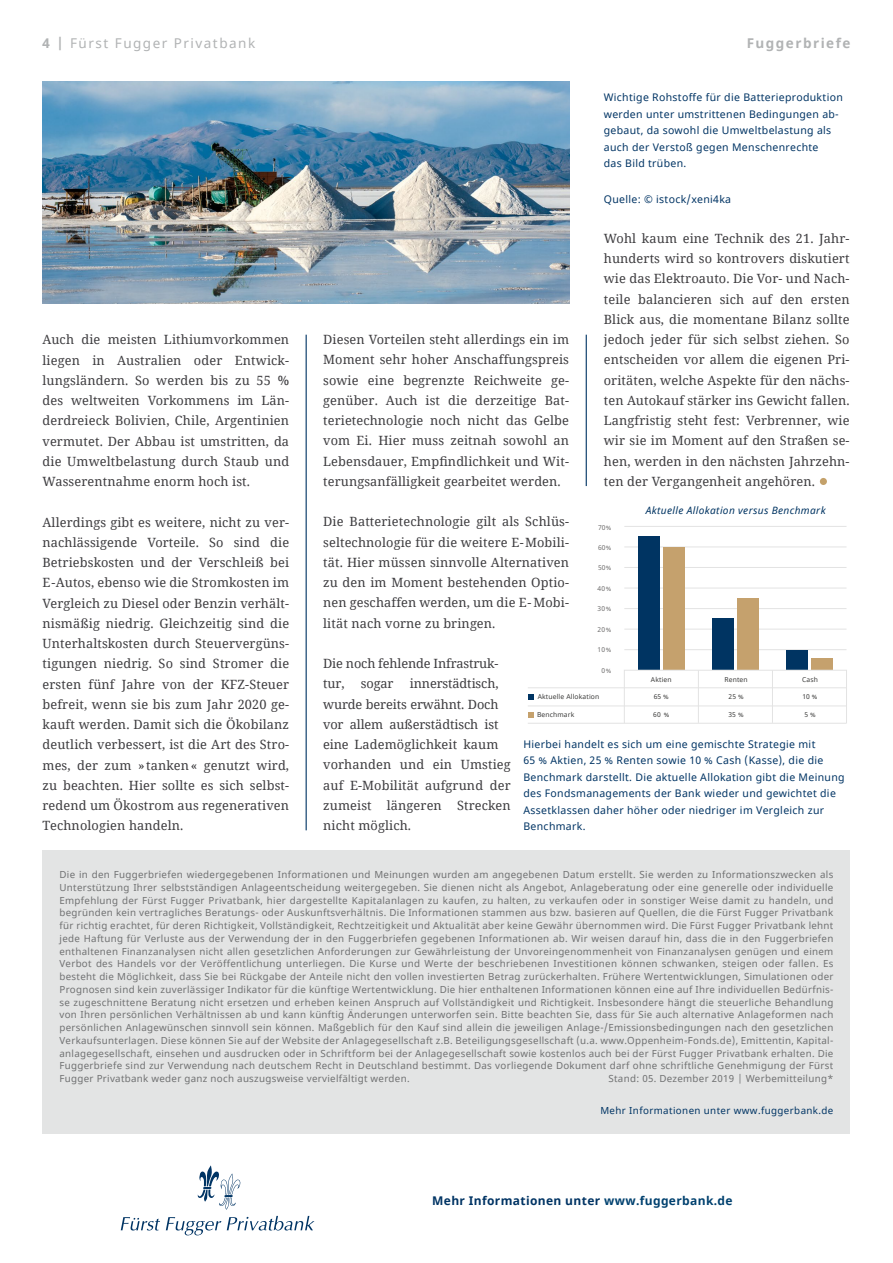
<style>
.page{position:relative;width:893px;height:1263px;background:#fff}
.page>*{position:absolute;margin:0;border:0;box-sizing:border-box;transform-origin:0 0}
.t1{font:13.5px "Noto Sans";letter-spacing:.11em;color:#b1b3b4}
.t2{font:700 13.5px "Noto Sans";letter-spacing:.11em;color:#b1b3b4}
.t3{font:12.75px/20.2px "Noto Serif";letter-spacing:.01em;color:#3e3d40;text-align:justify}
.t4{font:12.75px/20.2px "Noto Serif";letter-spacing:-.01em;color:#3e3d40}
.t5{font:700 12px "Noto Sans";letter-spacing:.03em;color:#003464}
.t6{font:10.5px/16.5px "Noto Sans";letter-spacing:.03em;color:#003464}
.t7{font:italic 10.2px "Noto Sans";letter-spacing:.035em;color:#003462}
.t8{font:9.75px/12.8px "Noto Sans";letter-spacing:.03em;color:#707172;text-align:justify}
.t9{font:9.75px "Noto Sans";letter-spacing:.04em;color:#003464}
.t10{font:6.75px "Noto Sans";letter-spacing:.02em;color:#3c3c3b}
.t11{font:6.75px "Noto Sans";letter-spacing:.02em;color:#706f6f}
.s1{font-weight:700}
.s2{color:#00416f}
</style>
<div class="page">
<div style="left:43px;top:850px;width:807px;height:284px;background:#e3e4e4"></div>
<div style="left:820px;top:478px;width:7px;height:7px;background:#c4a16a;border-radius:50%"></div>
<svg style="left:528px;top:694px;width:5px;height:6px"></svg>
<svg style="left:528px;top:712px;width:5px;height:6px"></svg>
<hr style="left:624px;top:649px;width:222px;height:1px;background:#e3e3e3">
<hr style="left:624px;top:629px;width:222px;height:1px;background:#e3e3e3">
<hr style="left:624px;top:608px;width:222px;height:1px;background:#e3e3e3">
<hr style="left:624px;top:588px;width:222px;height:1px;background:#e3e3e3">
<hr style="left:624px;top:567px;width:222px;height:1px;background:#e3e3e3">
<hr style="left:624px;top:547px;width:222px;height:1px;background:#e3e3e3">
<hr style="left:624px;top:526px;width:222px;height:1px;background:#e3e3e3">
<div style="left:638px;top:536px;width:21px;height:134px;background:#003462"></div>
<div style="left:663px;top:547px;width:21px;height:123px;background:#c5a16d"></div>
<div style="left:712px;top:619px;width:21px;height:51px;background:#003462"></div>
<div style="left:737px;top:599px;width:21px;height:71px;background:#c5a16d"></div>
<div style="left:787px;top:650px;width:21px;height:20px;background:#003462"></div>
<div style="left:811px;top:659px;width:21px;height:11px;background:#c5a16d"></div>
<div style="left:624px;top:670px;width:223px;height:53px;border:1px solid #e3e3e3"></div>
<hr style="left:528px;top:706px;width:318px;height:1px;background:#e3e3e3">
<hr style="left:528px;top:687px;width:318px;height:1px;background:#e3e3e3">
<hr style="left:528px;top:723px;width:318px;height:1px;background:#e3e3e3">
<hr style="left:698px;top:670px;width:1px;height:53px;background:#e3e3e3">
<hr style="left:772px;top:670px;width:1px;height:53px;background:#e3e3e3">
<hr style="left:306px;top:335px;width:1px;height:495px;background:#003464">
<hr style="left:586px;top:335px;width:1px;height:151px;background:#003464">
<img style="left:43px;top:81px;width:527px;height:223px">
<svg style="left:197px;top:1165px;width:44px;height:45px"></svg>
<svg style="left:121px;top:1217px;width:39px;height:13px"></svg>
<svg style="left:166px;top:1217px;width:55px;height:18px"></svg>
<svg style="left:227px;top:1216px;width:87px;height:14px"></svg>
<h1 class="t1" style="left:43px;top:34px;width:214px"><span class="s1">4 |</span> Fürst Fugger Privatbank</h1>
<h1 class="t2" style="left:747px;top:34px;width:105px">Fuggerbriefe</h1>
<p class="t3" style="left:43px;top:329px;width:248px">Auch die meisten Lithiumvorkommen liegen in Australien oder Entwick&shy;lungsländern. So werden bis zu 55 % des weltweiten Vorkommens im Län&shy;derdreieck Bolivien, Chile, Argentinien vermutet. Der Abbau ist umstritten, da die Umweltbelastung durch Staub und Wasserentnahme enorm hoch ist.</p>
<p class="t3" style="left:43px;top:511px;width:248px">Allerdings gibt es weitere, nicht zu ver&shy;nachlässigende Vorteile. So sind die Betriebskosten und der Verschleiß bei E-Autos, ebenso wie die Stromkosten im Vergleich zu Diesel oder Benzin verhält&shy;nismäßig niedrig. Gleichzeitig sind die Unterhaltskosten durch Steuervergüns&shy;tigungen niedrig. So sind Stromer die ersten fünf Jahre von der KFZ-Steuer befreit, wenn sie bis zum Jahr 2020 ge&shy;kauft werden. Damit sich die Ökobilanz deutlich verbessert, ist die Art des Stro&shy;mes, der zum » tanken « genutzt wird, zu beachten. Hier sollte es sich selbst&shy;redend um Ökostrom aus regenerativen Technologien handeln.</p>
<p class="t6" style="left:604px;top:90px;width:241px">Wichtige Rohstoffe für die Batterieproduktion werden unter umstrittenen Bedingungen ab&shy;gebaut, da sowohl die Umweltbelastung als auch der Verstoß gegen Menschenrechte<br>das Bild trüben.</p>
<p class="t6" style="left:604px;top:191px;width:129px">Quelle: © istock/xeni4ka</p>
<p class="t3" style="left:604px;top:228px;width:247px">Wohl kaum eine Technik des 21. Jahr&shy;hunderts wird so kontrovers diskutiert wie das Elektroauto. Die Vor- und Nach&shy;teile balancieren sich auf den ersten Blick aus, die momentane Bilanz sollte jedoch jeder für sich selbst ziehen. So entscheiden vor allem die eigenen Pri&shy;oritäten, welche Aspekte für den nächs&shy;ten Autokauf stärker ins Gewicht fallen.<br>Langfristig steht fest: Verbrenner, wie wir sie im Moment auf den Straßen se&shy;hen, werden in den nächsten Jahrzehn&shy;ten der Vergangenheit angehören.</p>
<p class="t3" style="left:323px;top:329px;width:247px">Diesen Vorteilen steht allerdings ein im Moment sehr hoher Anschaffungspreis sowie eine begrenzte Reichweite ge&shy;genüber. Auch ist die derzeitige Bat&shy;terietechnologie noch nicht das Gelbe vom Ei. Hier muss zeitnah sowohl an Lebensdauer, Empfindlichkeit und Wit&shy;terungsanfälligkeit gearbeitet werden.</p>
<h2 class="t3" style="left:323px;top:511px;width:247px">Die Batterietechnologie gilt als Schlüs&shy;seltechnologie für die weitere E-Mobili&shy;tät. Hier müssen sinnvolle Alternativen zu den im Moment bestehenden Optio&shy;nen geschaffen werden, um die E- Mobi&shy;lität nach vorne zu bringen.</h2>
<h2 class="t4" style="left:323px;top:653px;width:177px">Die noch fehlende Infrastruk&shy;tur,</h2>
<p class="t7" style="left:646px;top:503px;width:181px">Aktuelle Allokation versus Benchmark</p>
<p class="t11" style="left:598px;top:522px;width:15px">70%</p>
<p class="t11" style="left:598px;top:542px;width:15px">60%</p>
<p class="t11" style="left:598px;top:563px;width:15px">50%</p>
<p class="t11" style="left:598px;top:584px;width:15px">40%</p>
<p class="t11" style="left:598px;top:604px;width:15px">30%</p>
<p class="t11" style="left:598px;top:625px;width:15px">20%</p>
<p class="t11" style="left:598px;top:645px;width:15px">10%</p>
<p class="t11" style="left:601px;top:666px;width:11px">0%</p>
<p class="t10" style="left:651px;top:675px;width:22px">Aktien</p>
<p class="t10" style="left:724px;top:675px;width:25px">Renten</p>
<p class="t10" style="left:802px;top:675px;width:17px">Cash</p>
<h2 class="t3" style="left:323px;top:673px;width:189px;text-align:left;text-indent:87px">innerstädtisch, wurde bereits erwähnt. Doch vor allem außerstädtisch ist eine Lademöglichkeit kaum vorhanden und ein Umstieg auf E-Mobilität aufgrund der zumeist längeren Strecken nicht möglich.</h2>
<h2 class="t3" style="left:361px;top:673px;width:34px">sogar</h2>
<p class="t10" style="left:538px;top:692px;width:63px">Aktuelle Allokation</p>
<p class="t10" style="left:654px;top:692px;width:17px">65 %</p>
<p class="t10" style="left:728px;top:692px;width:17px">25 %</p>
<p class="t10" style="left:802px;top:692px;width:17px">10 %</p>
<p class="t10" style="left:537px;top:710px;width:39px">Benchmark</p>
<p class="t10" style="left:653px;top:710px;width:17px">60 %</p>
<p class="t10" style="left:728px;top:710px;width:17px">35 %</p>
<p class="t10" style="left:804px;top:710px;width:13px">5 %</p>
<p class="t6" style="left:523px;top:736px;width:323px">Hierbei handelt es sich um eine gemischte Strategie mit<br>65 % Aktien, 25 % Renten sowie 10 % Cash (Kasse), die die Benchmark darstellt. Die aktuelle Allokation gibt die Meinung des Fondsmanagements der Bank wieder und gewichtet die Assetklassen daher höher oder niedriger im Vergleich zur Benchmark.</p>
<p class="t8" style="left:60px;top:868px;width:775px">Die in den Fuggerbriefen wiedergegebenen Informationen und Meinungen wurden am angegebenen Datum erstellt. Sie werden zu Informationszwecken als Unterstützung Ihrer selbstständigen Anlageentscheidung weitergegeben. Sie dienen nicht als Angebot, Anlageberatung oder eine generelle oder individuelle Empfehlung der Fürst Fugger Privatbank, hier dargestellte Kapitalanlagen zu kaufen, zu halten, zu verkaufen oder in sonstiger Weise damit zu handeln, und begründen kein vertragliches Beratungs- oder Auskunftsverhältnis. Die Informationen stammen aus bzw. basieren auf Quellen, die die Fürst Fugger Privatbank für richtig erachtet, für deren Richtigkeit, Vollständigkeit, Rechtzeitigkeit und Aktualität aber keine Gewähr übernommen wird. Die Fürst Fugger Privatbank lehnt jede Haftung für Verluste aus der Verwendung der in den Fuggerbriefen gegebenen Informationen ab. Wir weisen darauf hin, dass die in den Fuggerbriefen enthaltenen Finanzanalysen nicht allen gesetzlichen Anforderungen zur Gewährleistung der Unvoreingenommenheit von Finanzanalysen genügen und einem Verbot des Handels vor der Veröffentlichung unterliegen. Die Kurse und Werte der beschriebenen Investitionen können schwanken, steigen oder fallen. Es besteht die Möglichkeit, dass Sie bei Rückgabe der Anteile nicht den vollen investierten Betrag zurückerhalten. Frühere Wertentwicklungen, Simulationen oder Prognosen sind kein zuverlässiger Indikator für die künftige Wertentwicklung. Die hier enthaltenen Informationen können eine auf Ihre individuellen Bedürfnis&shy;se zugeschnittene Beratung nicht ersetzen und erheben keinen Anspruch auf Vollständigkeit und Richtigkeit. Insbesondere hängt die steuerliche Behandlung von Ihren persönlichen Verhältnissen ab und kann künftig Änderungen unterworfen sein. Bitte beachten Sie, dass für Sie auch alternative Anlageformen nach persönlichen Anlagewünschen sinnvoll sein können. Maßgeblich für den Kauf sind allein die jeweiligen Anlage-/Emissionsbedingungen nach den gesetzlichen Verkaufsunterlagen. Diese können Sie auf der Website der Anlagegesellschaft z.B. Beteiligungsgesellschaft (u.a. www.Oppenheim-Fonds.de), Emittentin, Kapital&shy;anlagegesellschaft, einsehen und ausdrucken oder in Schriftform bei der Anlagegesellschaft sowie kostenlos auch bei der Fürst Fugger Privatbank erhalten. Die Fuggerbriefe sind zur Verwendung nach deutschem Recht in Deutschland bestimmt. Das vorliegende Dokument darf ohne schriftliche Genehmigung der Fürst Fugger Privatbank weder ganz noch auszugsweise vervielfältigt werden.</p>
<p class="t8" style="left:608px;top:1072px;width:226px">Stand: 05. Dezember 2019 | Werbemitteilung*</p>
<p class="t9" style="left:600px;top:1104px;width:235px">Mehr Informationen unter www.fuggerbank.de</p>
<p class="t5" style="left:432px;top:1192px;width:302px">Mehr Informationen unter <span class="s2">www.fuggerbank.de</span></p>
</div>
